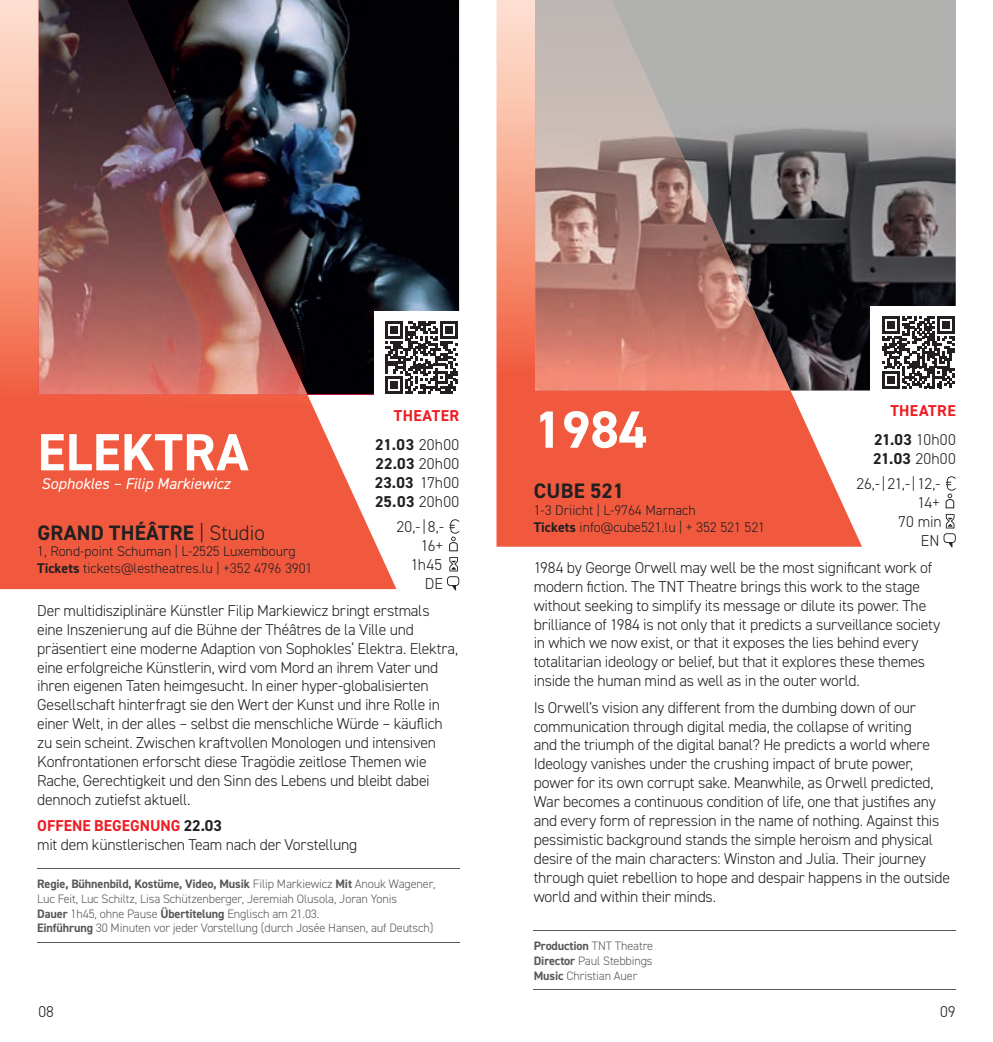
<style>
.page{position:relative;width:993px;height:1042px;background:#fff}
.page>*{position:absolute;margin:0;border:0;box-sizing:border-box;transform-origin:0 0}
.t1{font:700 52.5px "DIN2014";letter-spacing:.01em;color:#fff}
.t2{font:700 21px "DIN2014";letter-spacing:.01em;color:#231f20}
.t3{font:300 15.75px/18.9px "DIN2014";letter-spacing:-.02em;color:#231f20}
.t4{font:700 15.75px/28.9px "DIN2014";letter-spacing:.03em;color:#ee1d23;text-align:right}
.t5{font:700 15.75px/18.9px "DIN2014";letter-spacing:.015em;color:#231f20;text-align:justify}
.t6{font:italic 15.75px "DIN2014";letter-spacing:-.005em;color:#fff}
.t7{font:300 15.75px/18.9px "DIN2014";letter-spacing:.01em;color:#231f20;text-align:right}
.t8{font:300 14px/16.8px "DIN2014";color:#231f20}
.t9{font:300 12.25px/14.7px "DIN2014";letter-spacing:-.01em;color:#57585a}
.s1{font-weight:300}
.s2{font-weight:700}
.s3{color:#231f20}
.s4{font-weight:300;color:#231f20}
.s5{font-weight:700;color:#ee1d23}
</style>
<div class="page">
<img style="left:396px;top:0;width:63px;height:311px">
<svg style="left:0;top:0;width:396px;height:589px;background:#b95e4f"></svg>
<img style="left:39px;top:0;width:268px;height:394px">
<hr style="left:37px;top:868px;width:422px;height:1px;background:#57585a">
<hr style="left:37px;top:942px;width:422px;height:1px;background:#57585a">
<svg style="left:449px;top:519px;width:10px;height:32px"></svg>
<svg style="left:447px;top:557px;width:12px;height:33px"></svg>
<div style="left:373px;top:311px;width:96px;height:93px;background:#fff"></div>
<svg style="left:385px;top:321px;width:73px;height:73px"></svg>
<div style="left:535px;top:0;width:420px;height:390px;background:#b1b1b0"></div>
<img style="left:861px;top:131px;width:94px;height:146px">
<img style="left:861px;top:277px;width:94px;height:113px">
<svg style="left:496px;top:0;width:365px;height:547px"></svg>
<svg style="left:535px;top:0;width:255px;height:278px"></svg>
<img style="left:535px;top:107px;width:153px;height:283px">
<img style="left:687px;top:167px;width:52px;height:223px">
<img style="left:739px;top:278px;width:51px;height:112px">
<hr style="left:533px;top:930px;width:422px;height:1px;background:#57585a">
<hr style="left:533px;top:989px;width:422px;height:1px;background:#57585a">
<svg style="left:945px;top:476px;width:10px;height:32px"></svg>
<svg style="left:943px;top:514px;width:12px;height:33px"></svg>
<div style="left:869px;top:306px;width:96px;height:92px;background:#fff"></div>
<svg style="left:882px;top:316px;width:72px;height:72px"></svg>
<h1 class="t1" style="left:37px;top:417px;width:212px">ELEKTRA</h1>
<p class="t6" style="left:41px;top:474px;width:190px">Sophokles – Filip Markiewicz</p>
<h2 class="t2" style="left:37px;top:518px;width:229px">GRAND THÉÂTRE <span class="s1">| Studio</span></h2>
<p class="t8" style="left:37px;top:543px;width:277px">1, Rond-point Schuman | L-2525 Luxembourg<br><span class="s2">Tickets</span> tickets@lestheatres.lu | +352 4796 3901</p>
<p class="t4" style="left:375px;top:401px;width:86px">THEATER<br><span class="s3">21.03</span> <span class="s4">20h00</span></p>
<p class="t5" style="left:374px;top:454px;width:86px">22.03 <span class="s1">20h00<br></span>23.03 <span class="s1">17h00<br></span>25.03 <span class="s1">20h00</span></p>
<p class="t7" style="left:396px;top:517px;width:49px">20,- | 8,-<br>16+<br>1h45<br>DE</p>
<p class="t3" style="left:37px;top:601px;width:422px">Der multidisziplinäre Künstler Filip Markiewicz bringt erstmals eine Inszenierung auf die Bühne der Théâtres de la Ville und präsentiert eine moderne Adaption von Sophokles‘ Elektra. Elektra, eine erfolgreiche Künstlerin, wird vom Mord an ihrem Vater und ihren eigenen Taten heimgesucht. In einer hyper-globalisierten Gesellschaft hinterfragt sie den Wert der Kunst und ihre Rolle in einer Welt, in der alles – selbst die menschliche Würde – käuflich zu sein scheint. Zwischen kraftvollen Monologen und intensiven Konfrontationen erforscht diese Tragödie zeitlose Themen wie Rache, Gerechtigkeit und den Sinn des Lebens und bleibt dabei dennoch zutiefst aktuell.</p>
<p class="t3" style="left:37px;top:816px;width:321px"><span class="s5">OFFENE BEGEGNUNG</span> <span class="s2">22.03<br></span>mit dem künstlerischen Team nach der Vorstellung</p>
<p class="t9" style="left:37px;top:876px;width:399px"><span class="s2">Regie, Bühnenbild, Kostüme, Video, Musik</span> Filip Markiewicz <span class="s2">Mit</span> Anouk Wagener, Luc Feit, Luc Schiltz, Lisa Schützenberger, Jeremiah Olusola, Joran Yonis<br><span class="s2">Dauer</span> 1h45, ohne Pause <span class="s2">Übertitelung</span> Englisch am 21.03.<br><span class="s2">Einführung</span> 30 Minuten vor jeder Vorstellung (durch Josée Hansen, auf Deutsch)</p>
<h1 class="t1" style="left:533px;top:395px;width:115px">1984</h1>
<h2 class="t2" style="left:533px;top:477px;width:92px">CUBE 521</h2>
<p class="t8" style="left:533px;top:502px;width:233px">1-3 Driicht | L-9764 Marnach<br><span class="s2">Tickets</span> info@cube521.lu | + 352 521 521</p>
<p class="t4" style="left:873px;top:396px;width:83px">THEATRE<br><span class="s3">21.03</span> <span class="s4">10h00</span></p>
<p class="t3" style="left:856px;top:445px;width:101px;line-height:25.9px;text-indent:17px"><span class="s2">21.03</span> 20h00<br>26,- | 21,- | 12,-</p>
<p class="t3" style="left:897px;top:493px;width:45px;text-align:right">14+<br>70 min<br>EN</p>
<p class="t3" style="left:533px;top:558px;width:408px">1984 by George Orwell may well be the most significant work of modern fiction. The TNT Theatre brings this work to the stage without seeking to simplify its message or dilute its power. The brilliance of 1984 is not only that it predicts a surveillance society in which we now exist, or that it exposes the lies behind every totalitarian ideology or belief, but that it explores these themes inside the human mind as well as in the outer world.</p>
<p class="t3" style="left:533px;top:698px;width:417px">Is Orwell’s vision any different from the dumbing down of our communication through digital media, the collapse of writing<br>and the triumph of the digital banal? He predicts a world where Ideology vanishes under the crushing impact of brute power, power for its own corrupt sake. Meanwhile, as Orwell predicted, War becomes a continuous condition of life, one that justifies any and every form of repression in the name of nothing. Against this pessimistic background stands the simple heroism and physical desire of the main characters: Winston and Julia. Their journey through quiet rebellion to hope and despair happens in the outside world and within their minds.</p>
<p class="t9" style="left:533px;top:938px;width:121px;text-align:justify"><span class="s2">Production</span> TNT Theatre <span class="s2">Director</span> Paul Stebbings <span class="s2">Music</span> Christian Auer</p>
<p class="t3" style="left:38px;top:1002px;width:17px">08</p>
<p class="t3" style="left:939px;top:1002px;width:17px">09</p>
</div>
